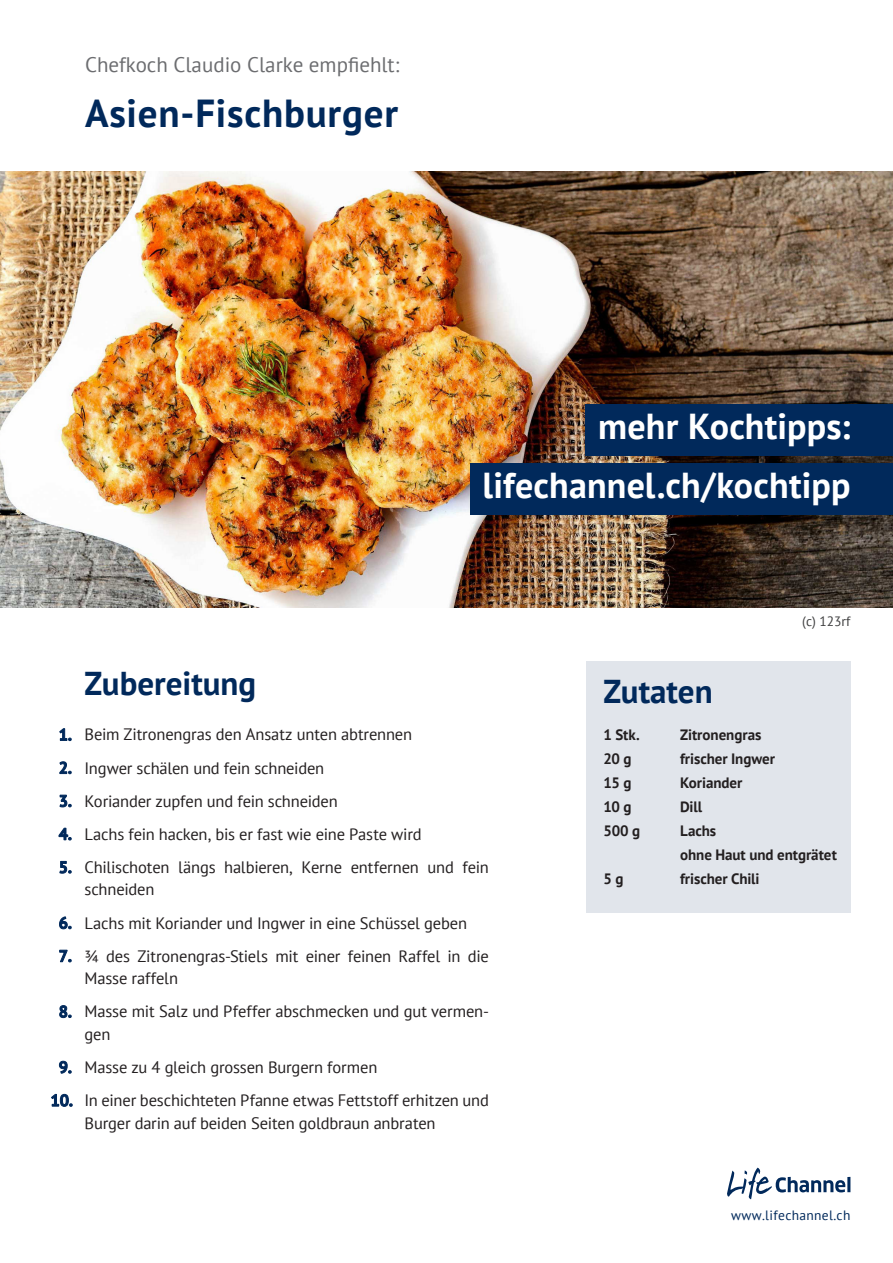
<style>
.page{position:relative;width:893px;height:1263px;background:#fff}
.page>*{position:absolute;margin:0;border:0;box-sizing:border-box;transform-origin:0 0}
.Titel_Gericht{font:700 39px "PT Sans";letter-spacing:.02em;color:#01295b}
.Call_to_Action{font:700 36px "PT Sans";letter-spacing:.005em;color:#fff}
.Titel_Zubereitung{font:700 33px "PT Sans";color:#01295b}
.Titel_Zutaten{font:700 33px "PT Sans";color:#01295b}
.Chefkoch{font:21px "PT Sans";color:#6c6d70}
.t1{font:16.5px/22.5px "PT Sans";letter-spacing:-.01em;color:#231f20}
.Zutaten{font:700 15px/24px "PT Sans";letter-spacing:-.005em;color:#231f20}
.Titel_Zubereitung-2{font:13.5px "PT Sans";letter-spacing:.025em;color:#01295b}
.t2{font:13.5px "PT Sans";color:#3e3e3f}
.s1{font-weight:700;color:#01295b}
</style>
<div class="page">
<div style="left:586px;top:661px;width:264px;height:251px;background:#e1e5eb"></div>
<img style="left:0;top:172px;width:893px;height:435px">
<div style="left:470px;top:463px;width:423px;height:51px;background:#01295b"></div>
<div style="left:586px;top:404px;width:307px;height:51px;background:#01295b"></div>
<hr style="left:847px;top:1177px;width:3px;height:15px;background:#01295b">
<svg style="left:727px;top:1167px;width:118px;height:32px"></svg>
<p class="Chefkoch" style="left:85px;top:52px;width:316px">Chefkoch Claudio Clarke empfiehlt:</p>
<p class="Titel_Gericht" style="left:85px;top:88px;width:315px">Asien-Fischburger</p>
<p class="Call_to_Action" style="left:598px;top:402px;width:254px">mehr Kochtipps:</p>
<p class="Call_to_Action" style="left:483px;top:462px;width:369px">lifechannel.ch/kochtipp</p>
<p class="t2" style="left:802px;top:613px;width:50px">(c) 123rf</p>
<p class="Titel_Zubereitung" style="left:85px;top:661px;width:173px">Zubereitung</p>
<p class="t1" style="left:59px;top:723px;width:355px"><span class="s1">1.</span> Beim Zitronengras den Ansatz unten abtrennen</p>
<p class="t1" style="left:59px;top:756px;width:267px"><span class="s1">2.</span> Ingwer schälen und fein schneiden</p>
<p class="t1" style="left:59px;top:789px;width:281px"><span class="s1">3.</span> Koriander zupfen und fein schneiden</p>
<p class="t1" style="left:59px;top:822px;width:364px"><span class="s1">4.</span> Lachs fein hacken, bis er fast wie eine Paste wird</p>
<p class="t1" style="left:85px;top:855px;width:406px;text-indent:-26px"><span class="s1">5.</span> Chilischoten längs halbieren, Kerne entfernen und fein schneiden</p>
<p class="t1" style="left:59px;top:911px;width:410px"><span class="s1">6.</span> Lachs mit Koriander und Ingwer in eine Schüssel geben</p>
<p class="t1" style="left:85px;top:944px;width:406px;text-indent:-26px"><span class="s1">7.</span> ¾ des Zitronengras-Stiels mit einer feinen Raffel in die<br>Masse raffeln</p>
<p class="t1" style="left:85px;top:1000px;width:406px;text-indent:-26px"><span class="s1">8.</span> Masse mit Salz und Pfeffer abschmecken und gut vermen&shy;gen</p>
<p class="t1" style="left:59px;top:1055px;width:320px"><span class="s1">9.</span> Masse zu 4 gleich grossen Burgern formen</p>
<p class="t1" style="left:85px;top:1089px;width:406px;text-indent:-34px"><span class="s1">10.</span> In einer beschichteten Pfanne etwas Fettstoff erhitzen und<br>Burger darin auf beiden Seiten goldbraun anbraten</p>
<p class="Titel_Zutaten" style="left:603px;top:670px;width:111px">Zutaten</p>
<p class="Zutaten" style="left:603px;top:722px;width:38px">1 Stk.</p>
<p class="Zutaten" style="left:680px;top:722px;width:83px">Zitronengras</p>
<p class="Zutaten" style="left:603px;top:746px;width:30px">20 g</p>
<p class="Zutaten" style="left:680px;top:746px;width:97px">frischer Ingwer</p>
<p class="Zutaten" style="left:603px;top:770px;width:30px">15 g</p>
<p class="Zutaten" style="left:680px;top:770px;width:64px">Koriander</p>
<p class="Zutaten" style="left:603px;top:794px;width:30px">10 g</p>
<p class="Zutaten" style="left:680px;top:794px;width:24px">Dill</p>
<p class="Zutaten" style="left:603px;top:818px;width:38px">500 g</p>
<p class="Zutaten" style="left:680px;top:818px;width:158px">Lachs<br>ohne Haut und entgrätet</p>
<p class="Zutaten" style="left:603px;top:866px;width:22px">5 g</p>
<p class="Zutaten" style="left:680px;top:866px;width:81px">frischer Chili</p>
<p class="Titel_Zubereitung-2" style="left:731px;top:1207px;width:121px">www.lifechannel.ch</p>
</div>
